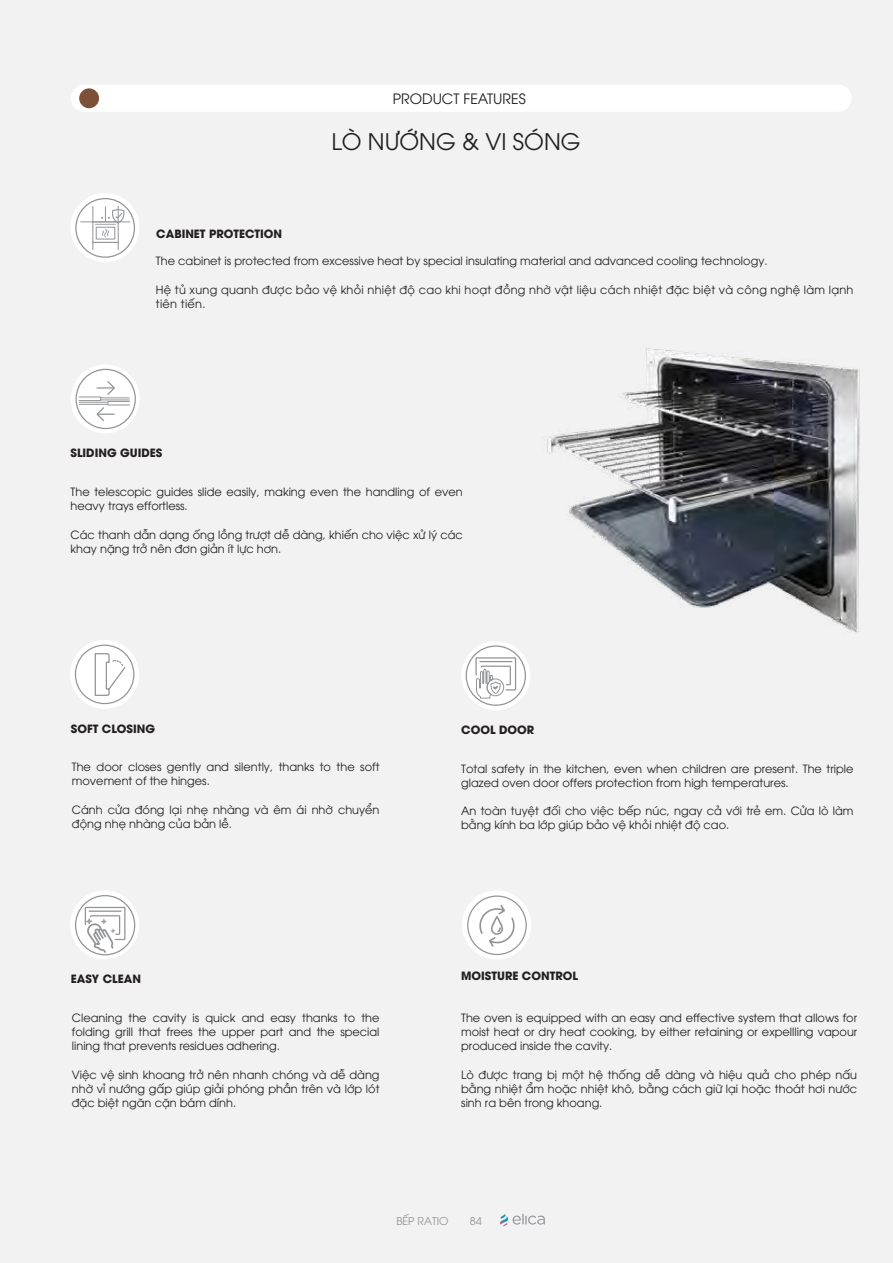
<style>
.page{position:relative;width:893px;height:1263px;background:#f2f2f3}
.page>*{position:absolute;margin:0;border:0;box-sizing:border-box;transform-origin:0 0}
.t1{font:22.65px "UTM Avo";color:#231f20}
.t2{font:14.25px "UTM Avo";color:#231f20}
.t3{font:11.4px/14.2px "UTM Avo";color:#231f20}
.t4{font:11.4px/14.2px "UTM Avo";letter-spacing:.025em;color:#231f20}
.t5{font:700 11.4px "UTM Avo";color:#231f20}
.t6{font:10.8px "UTM Avo";color:#939598}
</style>
<div class="page">
<div style="left:71px;top:85px;width:781px;height:27px;background:#fff;border-radius:14px"></div>
<div style="left:79px;top:88px;width:20px;height:20px;background:#7d5138;border-radius:50%"></div>
<div style="left:70px;top:193px;width:70px;height:69px;background:#fff;border-radius:50%"></div>
<div style="left:75px;top:198px;width:60px;height:60px;border:1px solid #929496;border-radius:50%"></div>
<div style="left:462px;top:890px;width:69px;height:69px;background:#fff;border-radius:50%"></div>
<div style="left:467px;top:895px;width:60px;height:60px;border:1px solid #929496;border-radius:50%"></div>
<div style="left:70px;top:640px;width:69px;height:69px;background:#fff;border-radius:50%"></div>
<div style="left:75px;top:644px;width:59px;height:60px;border:1px solid #929496;border-radius:50%"></div>
<div style="left:71px;top:364px;width:69px;height:69px;background:#fff;border-radius:50%"></div>
<div style="left:76px;top:369px;width:60px;height:60px;border:1px solid #929496;border-radius:50%"></div>
<div style="left:70px;top:890px;width:69px;height:69px;background:#fff;border-radius:50%"></div>
<div style="left:75px;top:895px;width:60px;height:60px;border:1px solid #929496;border-radius:50%"></div>
<div style="left:461px;top:641px;width:69px;height:69px;background:#fff;border-radius:50%"></div>
<div style="left:466px;top:645px;width:60px;height:61px;border:1px solid #929496;border-radius:50%"></div>
<img style="left:497px;top:348px;width:363px;height:312px">
<hr style="left:81px;top:221px;width:49px;height:1px;background:#929496">
<svg style="left:78px;top:380px;width:52px;height:42px"></svg>
<svg style="left:94px;top:652px;width:33px;height:44px"></svg>
<svg style="left:475px;top:657px;width:42px;height:49px"></svg>
<svg style="left:479px;top:905px;width:36px;height:42px"></svg>
<svg style="left:84px;top:906px;width:42px;height:47px"></svg>
<svg style="left:92px;top:206px;width:33px;height:44px"></svg>
<svg style="left:500px;top:1214px;width:45px;height:12px"></svg>
<p class="t2" style="left:393px;top:88px;width:134px">PRODUCT FEATURES</p>
<h1 class="t1" style="left:331px;top:125px;width:251px">LÒ NƯỚNG &amp; VI SÓNG</h1>
<p class="t5" style="left:156px;top:224px;width:127px">CABINET PROTECTION</p>
<p class="t3" style="left:156px;top:253px;width:613px">The cabinet is protected from excessive heat by special insulating material and advanced cooling technology.</p>
<p class="t4" style="left:156px;top:281px;width:699px">Hệ tủ xung quanh được bảo vệ khỏi nhiệt độ cao khi hoạt đồng nhờ vật liệu cách nhiệt đặc biệt và công nghệ làm lạnh tiên tiến.</p>
<p class="t5" style="left:71px;top:444px;width:93px">SLIDING GUIDES</p>
<p class="t3" style="left:71px;top:484px;width:394px">The telescopic guides slide easily, making even the handling of even heavy trays effortless.</p>
<p class="t3" style="left:71px;top:526px;width:394px">Các thanh dẫn dạng ống lồng trượt dễ dàng, khiến cho việc xử lý các khay nặng trở nên đơn giản ít lực hơn.</p>
<p class="t5" style="left:71px;top:719px;width:86px">SOFT CLOSING</p>
<p class="t3" style="left:72px;top:759px;width:309px">The door closes gently and silently, thanks to the soft movement of the hinges.</p>
<p class="t3" style="left:72px;top:801px;width:309px">Cánh cửa đóng lại nhẹ nhàng và êm ái nhờ chuyển động nhẹ nhàng của bản lề.</p>
<p class="t5" style="left:461px;top:720px;width:74px">COOL DOOR</p>
<p class="t3" style="left:461px;top:760px;width:394px">Total safety in the kitchen, even when children are present. The triple glazed oven door offers protection from high temperatures.</p>
<p class="t3" style="left:461px;top:803px;width:394px">An toàn tuyệt đối cho việc bếp núc, ngay cả với trẻ em. Cửa lò làm bằng kính ba lớp giúp bảo vệ khỏi nhiệt độ cao.</p>
<p class="t5" style="left:71px;top:969px;width:72px">EASY CLEAN</p>
<p class="t3" style="left:72px;top:1009px;width:309px;text-align:justify">Cleaning the cavity is quick and easy thanks to the folding grill that frees the upper part and the special lining that prevents residues adhering.</p>
<p class="t3" style="left:72px;top:1066px;width:309px;text-align:justify">Việc vệ sinh khoang trở nên nhanh chóng và dễ dàng nhờ vỉ nướng gấp giúp giải phóng phần trên và lớp lót đặc biệt ngăn cặn bám dính.</p>
<p class="t5" style="left:461px;top:966px;width:118px">MOISTURE CONTROL</p>
<p class="t3" style="left:461px;top:1009px;width:398px;text-align:justify">The oven is equipped with an easy and effective system that allows for moist heat or dry heat cooking, by either retaining or expellling vapour produced inside the cavity.</p>
<p class="t3" style="left:461px;top:1066px;width:398px;text-align:justify">Lò được trang bị một hệ thống dễ dàng và hiệu quả cho phép nấu bằng nhiệt ẩm hoặc nhiệt khô, bằng cách giữ lại hoặc thoát hơi nước sinh ra bên trong khoang.</p>
<p class="t6" style="left:396px;top:1213px;width:54px">BẾP RATIO</p>
<p class="t6" style="left:470px;top:1213px;width:13px">84</p>
</div>
